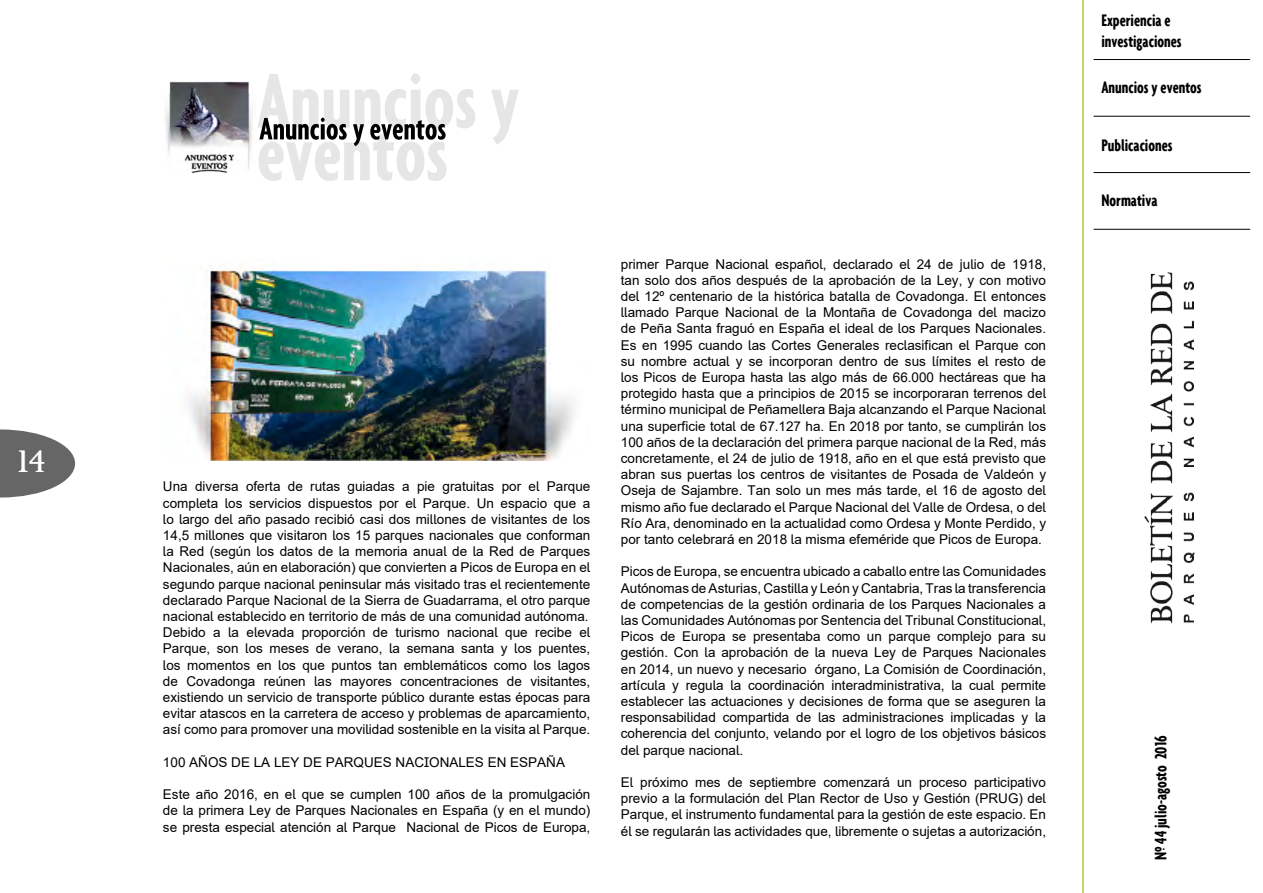
<style>
.page{position:relative;width:1263px;height:893px;background:#fff}
.page>*{position:absolute;margin:0;border:0;box-sizing:border-box;transform-origin:0 0}
.t1{font:30px "Palermo";color:#fff}
.t2{font:700 extra-condensed 18px/21.6px "Agenda";color:#000}
.t3{font:13.5px/16.2px "Arial";color:#000;text-align:justify}
</style>
<div class="page">
<svg style="left:0;top:429px;width:75px;height:68px"></svg>
<img style="left:1126px;top:115px;width:83px;height:509px">
<hr style="left:1082px;top:0;width:2px;height:893px;background:#b3c935">
<hr style="left:1093px;top:59px;width:157px;height:1px;background:#000">
<hr style="left:1093px;top:172px;width:157px;height:1px;background:#000">
<hr style="left:1093px;top:116px;width:157px;height:1px;background:#000">
<hr style="left:1093px;top:229px;width:157px;height:1px;background:#000">
<img style="left:188px;top:265px;width:386px;height:196px">
<svg style="left:257px;top:73px;width:262px;height:108px"></svg>
<img style="left:165px;top:81px;width:88px;height:92px">
<h1 class="t1" style="left:15px;top:444px;width:33px">14</h1>
<p class="t3" style="left:163px;top:478px;width:429px;text-align:left">Una diversa oferta de rutas guiadas a pie gratuitas por el Parque completa los servicios dispuestos por el Parque. Un espacio que a lo largo del año pasado recibió casi dos millones de visitantes de los 14,5 millones que visitaron los 15 parques nacionales que conforman la Red (según los datos de la memoria anual de la Red de Parques Nacionales, aún en elaboración) que convierten a Picos de Europa en el segundo parque nacional peninsular más visitado tras el recientemente declarado Parque Nacional de la Sierra de Guadarrama, el otro parque nacional establecido en territorio de más de una comunidad autónoma.<br>Debido a la elevada proporción de turismo nacional que recibe el Parque, son los meses de verano, la semana santa y los puentes, los momentos en los que puntos tan emblemáticos como los lagos de Covadonga reúnen las mayores concentraciones de visitantes, existiendo un servicio de transporte público durante estas épocas para evitar atascos en la carretera de acceso y problemas de aparcamiento, así como para promover una movilidad sostenible en la visita al Parque.</p>
<p class="t3" style="left:163px;top:754px;width:403px">100 AÑOS DE LA LEY DE PARQUES NACIONALES EN ESPAÑA</p>
<p class="t3" style="left:163px;top:786px;width:429px">Este año 2016, en el que se cumplen 100 años de la promulgación de la primera Ley de Parques Nacionales en España (y en el mundo) se presta especial atención al Parque Nacional de Picos de Europa,</p>
<p class="t3" style="left:621px;top:256px;width:427px">primer Parque Nacional español, declarado el 24 de julio de 1918, tan solo dos años después de la aprobación de la Ley, y con motivo del 12º centenario de la histórica batalla de Covadonga. El entonces llamado Parque Nacional de la Montaña de Covadonga del macizo de Peña Santa fraguó en España el ideal de los Parques Nacionales.<br>Es en 1995 cuando las Cortes Generales reclasifican el Parque con su nombre actual y se incorporan dentro de sus límites el resto de los Picos de Europa hasta las algo más de 66.000 hectáreas que ha protegido hasta que a principios de 2015 se incorporaran terrenos del término municipal de Peñamellera Baja alcanzando el Parque Nacional una superficie total de 67.127 ha. En 2018 por tanto, se cumplirán los 100 años de la declaración del primera parque nacional de la Red, más concretamente, el 24 de julio de 1918, año en el que está previsto que abran sus puertas los centros de visitantes de Posada de Valdeón y Oseja de Sajambre. Tan solo un mes más tarde, el 16 de agosto del mismo año fue declarado el Parque Nacional del Valle de Ordesa, o del Río Ara, denominado en la actualidad como Ordesa y Monte Perdido, y por tanto celebrará en 2018 la misma efeméride que Picos de Europa.</p>
<p class="t3" style="left:621px;top:563px;width:427px">Picos de Europa, se encuentra ubicado a caballo entre las Comunidades Autónomas de Asturias, Castilla y León y Cantabria, Tras la transferencia de competencias de la gestión ordinaria de los Parques Nacionales a las Comunidades Autónomas por Sentencia del Tribunal Constitucional, Picos de Europa se presentaba como un parque complejo para su gestión. Con la aprobación de la nueva Ley de Parques Nacionales en 2014, un nuevo y necesario órgano, La Comisión de Coordinación, artícula y regula la coordinación interadministrativa, la cual permite establecer las actuaciones y decisiones de forma que se aseguren la responsabilidad compartida de las administraciones implicadas y la coherencia del conjunto, velando por el logro de los objetivos básicos del parque nacional.</p>
<p class="t3" style="left:621px;top:774px;width:427px">El próximo mes de septiembre comenzará un proceso participativo previo a la formulación del Plan Rector de Uso y Gestión (PRUG) del Parque, el instrumento fundamental para la gestión de este espacio. En él se regularán las actividades que, libremente o sujetas a autorización,</p>
<h2 class="t2" style="left:1101px;top:9px;width:82px">Experiencia e investigaciones</h2>
<h2 class="t2" style="left:1101px;top:76px;width:102px">Anuncios y eventos</h2>
<h2 class="t2" style="left:1101px;top:134px;width:73px">Publicaciones</h2>
<h2 class="t2" style="left:1101px;top:189px;width:58px">Normativa</h2>
<h2 class="t2" style="left:1149px;top:860px;width:126px;rotate:-90deg">Nº 44 julio-agosto 2016</h2>
</div>
